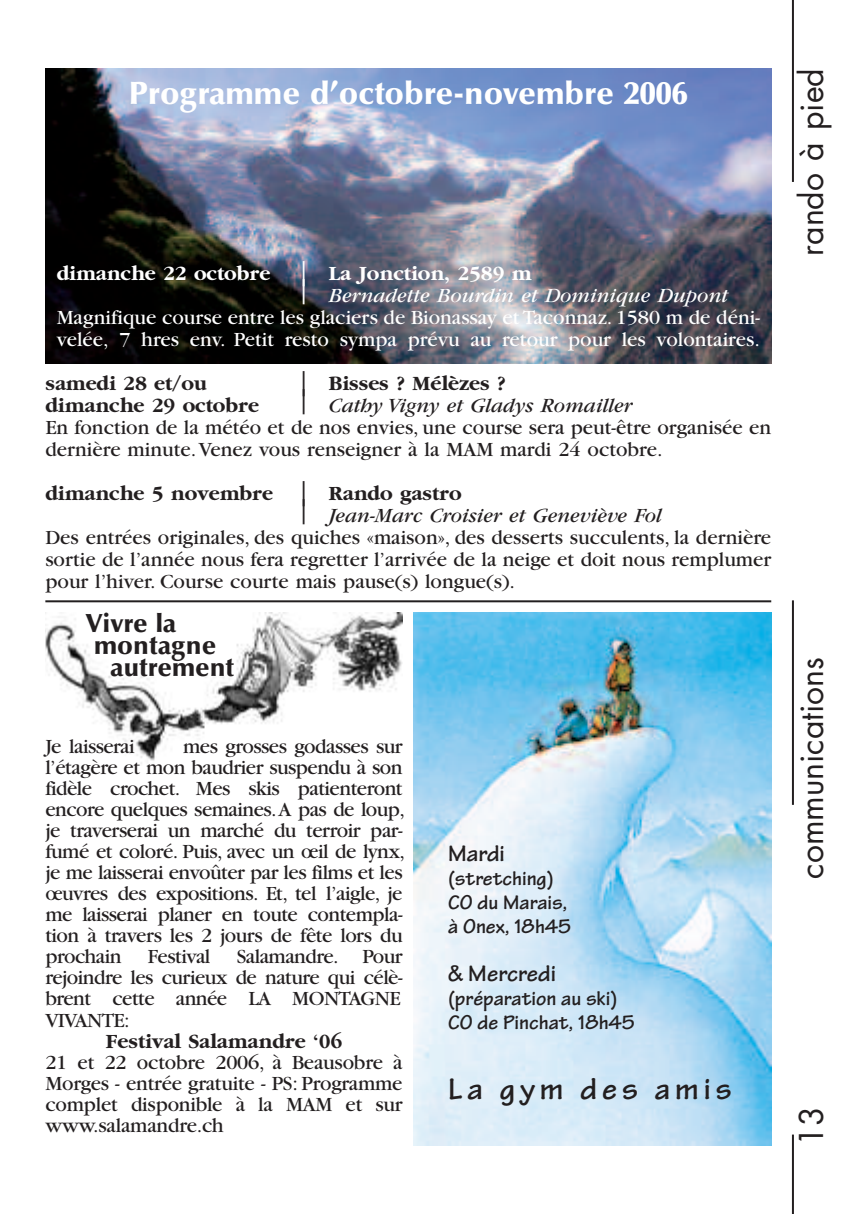
<style>
.page{position:relative;width:862px;height:1214px;background:#fff}
.page>*{position:absolute;margin:0;border:0;box-sizing:border-box;transform-origin:0 0}
.t1{font:900 32px "Optima";color:#fff}
.t2{font:32px "Futura";color:#231f20}
.t3{font:32px "Tekton MM.503.wt.488.wd";letter-spacing:.15em;color:#231f20}
.t4{font:900 26px "Optima";color:#231f20}
.t5{font:24px "Tekton MM.503.wt.488.wd";color:#231f20}
.t6{font:21px/21px "Garamond";color:#231f20;text-align:justify}
.t7{font:21px "Garamond";color:#fff}
.t8{font:700 21px "Garamond";color:#231f20}
.t9{font:21px/24px "Tekton MM.503.wt.488.wd";color:#231f20}
.t10{font:italic 21px "Garamond";color:#fff}
.t11{font:700 21px "Garamond";color:#fff}
.t12{font:italic 21px "Garamond";color:#231f20}
.t13{font:21px "Garamond";letter-spacing:-.025em;color:#231f20}
.s1{font-size:25.2px}
.s2{font-style:italic}
</style>
<div class="page">
<hr style="left:792px;top:0;width:2px;height:182px;background:#231f20">
<hr style="left:792px;top:600px;width:2px;height:204px;background:#231f20">
<hr style="left:792px;top:1134px;width:2px;height:79px;background:#231f20">
<img style="left:45px;top:68px;width:726px;height:295px">
<img style="left:414px;top:612px;width:357px;height:533px">
<img style="left:45px;top:612px;width:358px;height:152px">
<hr style="left:45px;top:600px;width:726px;height:2px;background:#231f20">
<h1 class="t1" style="left:129px;top:81px;width:560px">Programme d’octobre-novembre 2006</h1>
<p class="t11" style="left:57px;top:261px;width:476px">dimanche 22 octobre <span class="s1">|</span> La Jonction, 2589 m</p>
<p class="t10" style="left:298px;top:288px;width:432px"><sup>|</sup> Bernadette Bourdin et Dominique Dupont</p>
<p class="t7" style="left:57px;top:310px;width:704px">Magnifique course entre les glaciers de Bionassay et Taconnaz. 1580 m de déni-</p>
<p class="t7" style="left:57px;top:332px;width:704px">velée, 7 hres env. Petit resto sympa prévu au retour pour les volontaires.</p>
<p class="t8" style="left:45px;top:371px;width:163px">samedi 28 et/ou</p>
<p class="t8" style="left:298px;top:371px;width:210px"><span class="s1">|</span> Bisses ? Mélèzes ?</p>
<p class="t8" style="left:45px;top:393px;width:215px">dimanche 29 octobre</p>
<p class="t6" style="left:45px;top:396px;width:727px;line-height:22px;text-align:left;text-indent:252px"><sup>|</sup> <span class="s2">Cathy Vigny et Gladys Romailler<br></span>En fonction de la météo et de nos envies, une course sera peut-être organisée en dernière minute.Venez vous renseigner à la MAM mardi 24 octobre.</p>
<p class="t8" style="left:45px;top:481px;width:418px">dimanche 5 novembre <span class="s1">|</span> Rando gastro</p>
<p class="t12" style="left:298px;top:508px;width:366px"><sup>|</sup> Jean-Marc Croisier et Geneviève Fol</p>
<p class="t6" style="left:45px;top:529px;width:727px">Des entrées originales, des quiches «maison», des desserts succulents, la dernière</p>
<p class="t6" style="left:45px;top:551px;width:727px">sortie de l’année nous fera regretter l’arrivée de la neige et doit nous remplumer</p>
<p class="t6" style="left:45px;top:573px;width:471px">pour l’hiver. Course courte mais pause(s) longue(s).</p>
<p class="t4" style="left:86px;top:613px;width:92px">Vivre la</p>
<p class="t4" style="left:94px;top:635px;width:123px">montagne</p>
<p class="t4" style="left:110px;top:657px;width:125px">autrement</p>
<p class="t6" style="left:45px;top:738px;width:361px;text-indent:138px">mes grosses godasses sur l’étagère et mon baudrier suspendu à son fidèle crochet. Mes skis patienteront encore quelques semaines.A pas de loup, je traverserai un marché du terroir par&shy;fumé et coloré. Puis, avec un œil de lynx, je me laisserai envoûter par les films et les œuvres des expositions. Et, tel l’aigle, je me laisserai planer en toute contempla&shy;tion à travers les 2 jours de fête lors du prochain</p>
<p class="t13" style="left:45px;top:739px;width:91px">Je laisserai</p>
<p class="t6" style="left:45px;top:948px;width:359px;text-indent:191px">Salamandre. Pour rejoindre les curieux de nature qui célè&shy;brent cette année LA MONTAGNE VIVANTE:</p>
<p class="t8" style="left:106px;top:1027px;width:238px">Festival Salamandre ‘06</p>
<p class="t6" style="left:45px;top:1053px;width:359px">21 et 22 octobre 2006, à Beausobre à Morges - entrée gratuite - PS: Programme complet disponible à la MAM et sur www.salamandre.ch</p>
<p class="t13" style="left:148px;top:949px;width:64px">Festival</p>
<p class="t5" style="left:448px;top:844px;width:58px">Mardi</p>
<p class="t9" style="left:448px;top:869px;width:124px">(stretching)<br>CO du Marais, à Onex, 18h45</p>
<p class="t5" style="left:448px;top:964px;width:109px">&amp; Mercredi</p>
<p class="t9" style="left:448px;top:989px;width:188px">(préparation au ski)<br>CO de Pinchat, 18h45</p>
<h1 class="t3" style="left:448px;top:1077px;width:285px">La gym des amis</h1>
<h1 class="t2" style="left:796px;top:256px;width:189px;rotate:-90deg">rando à pied</h1>
<h1 class="t2" style="left:796px;top:878px;width:223px;rotate:-90deg">communications</h1>
<h1 class="t2" style="left:796px;top:1145px;width:41px;rotate:-90deg">13</h1>
</div>
